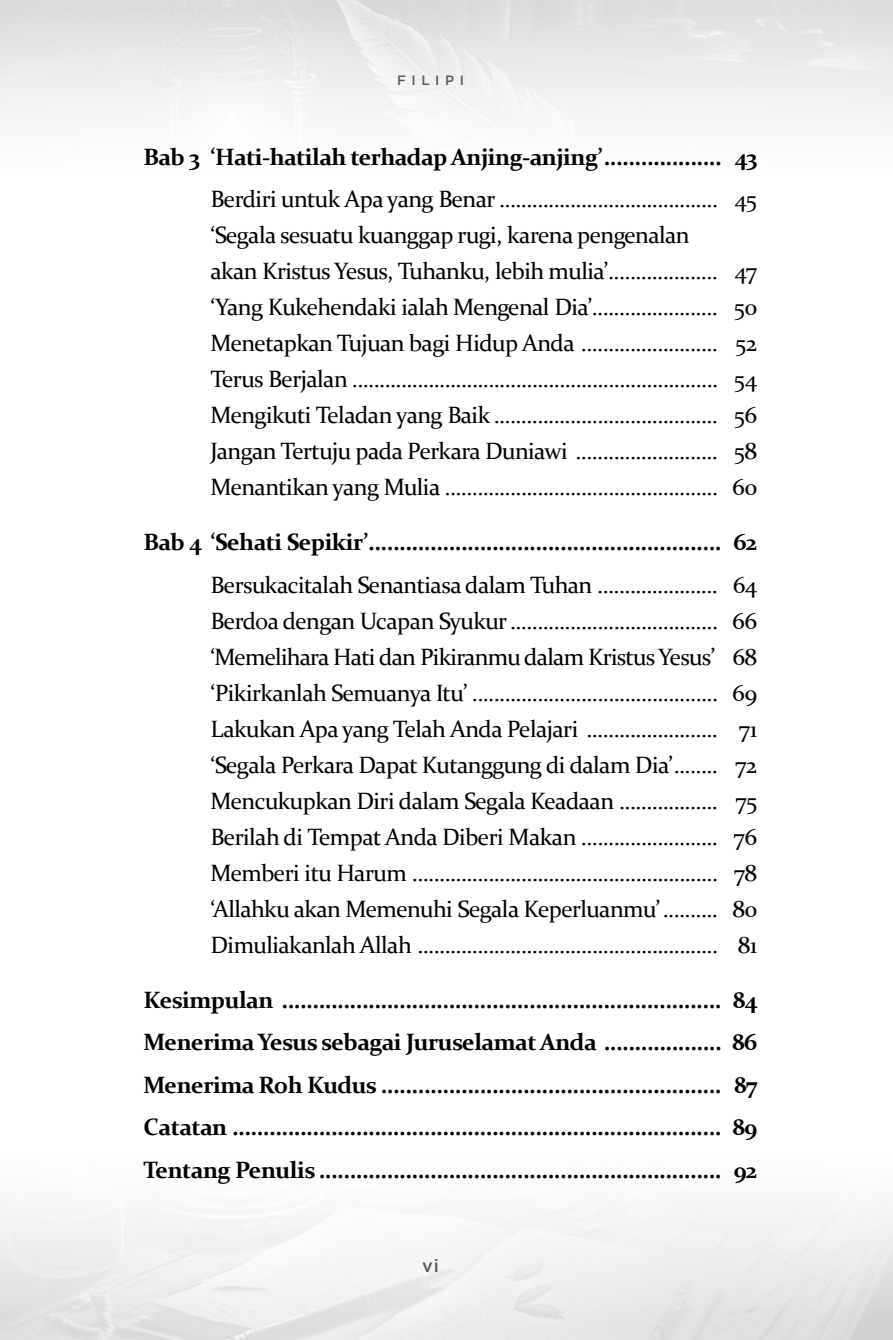
<style>
.page{position:relative;width:893px;height:1340px;background:#fff}
.page>*{position:absolute;margin:0;border:0;box-sizing:border-box;transform-origin:0 0}
.t1{font:23.62px/36px "Constantia";letter-spacing:-.025em;color:#000}
.t2{font:700 23.62px/42.3px "Constantia";letter-spacing:-.025em;color:#000;text-align:justify}
.t3{font:500 18px "Gotham";color:#58595b}
.t4{font:500 13.5px "Gotham";letter-spacing:.415em;color:#58595b}
</style>
<div class="page">
<p class="t4" style="left:397px;top:72px;width:69px">FILIPI</p>
<p class="t2" style="left:144px;top:134px;width:615px">Bab 3 ‘Hati-hatilah terhadap Anjing-anjing’................... 43</p>
<p class="t1" style="left:210px;top:180px;width:548px">Berdiri untuk Apa yang Benar ........................................ 45 ‘Segala sesuatu kuanggap rugi, karena pengenalan<br>akan Kristus Yesus, Tuhanku, lebih mulia’.................... 47 ‘Yang Kukehendaki ialah Mengenal Dia’....................... 50<br>Menetapkan Tujuan bagi Hidup Anda ......................... 52<br>Terus Berjalan ................................................................... 54<br>Mengikuti Teladan yang Baik ......................................... 56<br>Jangan Tertuju pada Perkara Duniawi .......................... 58<br>Menantikan yang Mulia .................................................. 60</p>
<p class="t2" style="left:144px;top:520px;width:615px">Bab 4 ‘Sehati Sepikir’......................................................... 62</p>
<p class="t1" style="left:210px;top:565px;width:548px;text-align:justify">Bersukacitalah Senantiasa dalam Tuhan ...................... 64<br>Berdoa dengan Ucapan Syukur...................................... 66 ‘Memelihara Hati dan Pikiranmu dalam Kristus Yesus’ 68 ‘Pikirkanlah Semuanya Itu’ ............................................. 69<br>Lakukan Apa yang Telah Anda Pelajari ........................ 71 ‘Segala Perkara Dapat Kutanggung di dalam Dia’........ 72<br>Mencukupkan Diri dalam Segala Keadaan .................. 75<br>Berilah di Tempat Anda Diberi Makan ......................... 76<br>Memberi itu Harum ........................................................ 78 ‘Allahku akan Memenuhi Segala Keperluanmu’.......... 80<br>Dimuliakanlah Allah ....................................................... 81</p>
<p class="t2" style="left:144px;top:977px;width:615px">Kesimpulan ....................................................................... 84<br>Menerima Yesus sebagai Juruselamat Anda ................... 86<br>Menerima Roh Kudus ....................................................... 87<br>Catatan ............................................................................... 89<br>Tentang Penulis ................................................................. 92</p>
<p class="t3" style="left:422px;top:1254px;width:18px">vi</p>
</div>
